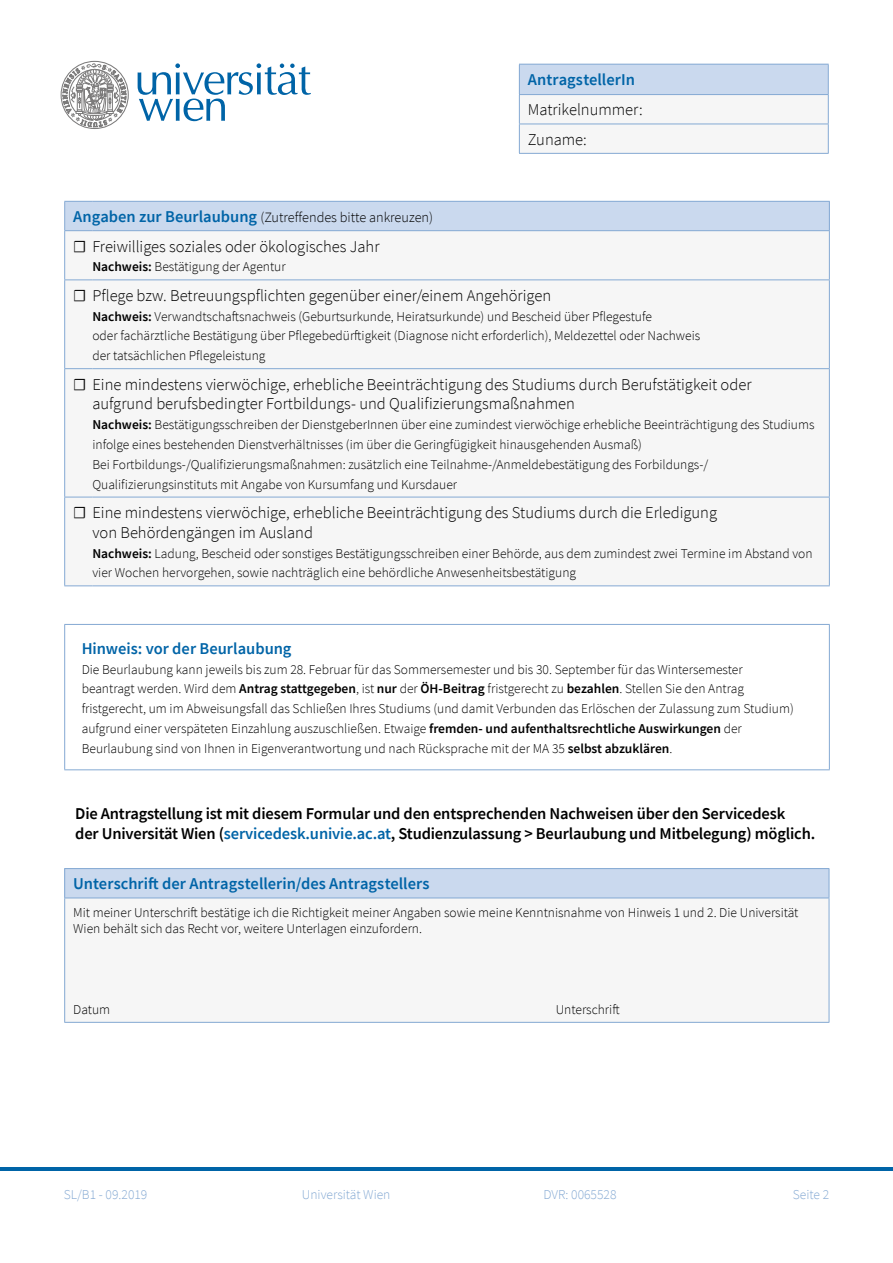
<style>
.page{position:relative;width:893px;height:1263px;background:#fff}
.page>*{position:absolute;margin:0;border:0;box-sizing:border-box;transform-origin:0 0}
.t1{font:300 16.5px/19.8px "Source Sans Pro";color:#000}
.t2{font:600 16.5px/19.8px "Source Sans Pro";letter-spacing:-.01em;color:#000}
.t3{font:600 16.5px "Source Sans Pro";color:#0064a7}
.t4{font:300 14.25px "Source Sans Pro";color:#000}
.t5{font:300 13.5px/19.8px "Source Sans Pro";color:#000}
.t6{font:300 13.5px "Source Sans Pro";color:#84a9d3}
.s1{font-weight:600;font-size:16.5px;color:#0064a7}
.s2{font-weight:600}
.s3{color:#0064a7}
</style>
<div class="page">
<svg style="left:138px;top:63px;width:173px;height:58px"></svg>
<svg style="left:60px;top:60px;width:69px;height:69px"></svg>
<hr style="left:0;top:1167px;width:893px;height:4px;background:#0064a7">
<hr style="left:519px;top:64px;width:310px;height:1px;background:#84a9d3">
<svg style="left:519px;top:65px;width:310px;height:88px"></svg>
<hr style="left:519px;top:153px;width:310px;height:1px;background:#84a9d3">
<div style="left:65px;top:868px;width:764px;height:30px;background:#cad9ee"></div>
<div style="left:65px;top:898px;width:764px;height:124px;background:#f6f6f6"></div>
<hr style="left:64px;top:868px;width:765px;height:1px;background:#84a9d3">
<svg style="left:64px;top:869px;width:1px;height:28px"></svg>
<svg style="left:829px;top:869px;width:1px;height:28px"></svg>
<hr style="left:64px;top:897px;width:765px;height:1px;background:#84a9d3">
<hr style="left:64px;top:898px;width:1px;height:124px;background:#84a9d3">
<hr style="left:829px;top:898px;width:1px;height:124px;background:#84a9d3">
<hr style="left:64px;top:1022px;width:765px;height:1px;background:#84a9d3">
<div style="left:65px;top:201px;width:764px;height:30px;background:#cad9ee"></div>
<div style="left:65px;top:231px;width:764px;height:354px;background:#f6f6f6"></div>
<hr style="left:92px;top:201px;width:738px;height:1px;background:#84a9d3">
<svg style="left:829px;top:202px;width:1px;height:28px"></svg>
<svg style="left:64px;top:201px;width:28px;height:30px"></svg>
<hr style="left:64px;top:231px;width:1px;height:48px;background:#84a9d3">
<hr style="left:92px;top:230px;width:738px;height:1px;background:#84a9d3">
<hr style="left:829px;top:231px;width:1px;height:48px;background:#84a9d3">
<svg style="left:64px;top:279px;width:28px;height:1px"></svg>
<hr style="left:64px;top:280px;width:1px;height:88px;background:#84a9d3">
<hr style="left:92px;top:279px;width:738px;height:1px;background:#84a9d3">
<hr style="left:829px;top:280px;width:1px;height:88px;background:#84a9d3">
<svg style="left:64px;top:368px;width:28px;height:1px"></svg>
<hr style="left:64px;top:369px;width:1px;height:128px;background:#84a9d3">
<hr style="left:92px;top:368px;width:738px;height:1px;background:#84a9d3">
<hr style="left:829px;top:369px;width:1px;height:128px;background:#84a9d3">
<svg style="left:65px;top:497px;width:27px;height:1px"></svg>
<hr style="left:64px;top:497px;width:1px;height:88px;background:#84a9d3">
<hr style="left:92px;top:497px;width:738px;height:1px;background:#84a9d3">
<hr style="left:829px;top:497px;width:1px;height:88px;background:#84a9d3">
<svg style="left:64px;top:585px;width:28px;height:1px"></svg>
<hr style="left:92px;top:585px;width:738px;height:1px;background:#84a9d3">
<hr style="left:64px;top:624px;width:766px;height:1px;background:#84a9d3">
<hr style="left:64px;top:625px;width:1px;height:144px;background:#84a9d3">
<hr style="left:829px;top:625px;width:1px;height:144px;background:#84a9d3">
<hr style="left:64px;top:769px;width:766px;height:1px;background:#84a9d3">
<p class="t3" style="left:528px;top:69px;width:109px">AntragstellerIn</p>
<p class="t1" style="left:528px;top:95px;width:116px;line-height:29.4px">Matrikelnummer:<br>Zuname:</p>
<p class="t4" style="left:73px;top:209px;width:361px"><span class="s1">Angaben zur Beurlaubung</span> (Zutreffendes bitte ankreuzen)</p>
<p class="t1" style="left:73px;top:236px;width:308px">☐ Freiwilliges soziales oder ökologisches Jahr</p>
<p class="t5" style="left:92px;top:257px;width:195px"><span class="s2">Nachweis:</span> Bestätigung der Agentur</p>
<p class="t1" style="left:73px;top:285px;width:479px">☐ Pflege bzw. Betreuungspflichten gegenüber einer/einem Angehörigen</p>
<p class="t5" style="left:92px;top:306px;width:609px"><span class="s2">Nachweis:</span> Verwandtschaftsnachweis (Geburtsurkunde, Heiratsurkunde) und Bescheid über Pflegestufe<br>oder fachärztliche Bestätigung über Pflegebedürftigkeit (Diagnose nicht erforderlich), Meldezettel oder Nachweis der tatsächlichen Pflegeleistung</p>
<p class="t1" style="left:92px;top:374px;width:661px;text-indent:-19px">☐ Eine mindestens vierwöchige, erhebliche Beeinträchtigung des Studiums durch Berufstätigkeit oder aufgrund berufsbedingter Fortbildungs- und Qualifizierungsmaßnahmen</p>
<p class="t5" style="left:92px;top:415px;width:724px"><span class="s2">Nachweis:</span> Bestätigungsschreiben der DienstgeberInnen über eine zumindest vierwöchige erhebliche Beeinträchtigung des Studiums infolge eines bestehenden Dienstverhältnisses (im über die Geringfügigkeit hinausgehenden Ausmaß)<br>Bei Fortbildungs-/Qualifizierungsmaßnahmen: zusätzlich eine Teilnahme-/Anmeldebestätigung des Forbildungs-/ Qualifizierungsinstituts mit Angabe von Kursumfang und Kursdauer</p>
<p class="t1" style="left:92px;top:503px;width:626px;text-indent:-19px">☐ Eine mindestens vierwöchige, erhebliche Beeinträchtigung des Studiums durch die Erledigung von Behördengängen im Ausland</p>
<p class="t5" style="left:92px;top:543px;width:722px"><span class="s2">Nachweis:</span> Ladung, Bescheid oder sonstiges Bestätigungsschreiben einer Behörde, aus dem zumindest zwei Termine im Abstand von vier Wochen hervorgehen, sowie nachträglich eine behördliche Anwesenheitsbestätigung</p>
<p class="t3" style="left:82px;top:637px;width:211px">Hinweis: vor der Beurlaubung</p>
<p class="t5" style="left:82px;top:659px;width:714px">Die Beurlaubung kann jeweils bis zum 28. Februar für das Sommersemester und bis 30. September für das Wintersemester beantragt werden. Wird dem <span class="s2">Antrag stattgegeben</span>, ist <span class="s2">nur</span> der <span class="s2">ÖH-Beitrag</span> fristgerecht zu <span class="s2">bezahlen</span>. Stellen Sie den Antrag fristgerecht, um im Abweisungsfall das Schließen Ihres Studiums (und damit Verbunden das Erlöschen der Zulassung zum Studium) aufgrund einer verspäteten Einzahlung auszuschließen. Etwaige <span class="s2">fremden- und aufenthaltsrechtliche Auswirkungen</span> der Beurlaubung sind von Ihnen in Eigenverantwortung und nach Rücksprache mit der MA 35 <span class="s2">selbst abzuklären</span>.</p>
<p class="t2" style="left:75px;top:803px;width:741px">Die Antragstellung ist mit diesem Formular und den entsprechenden Nachweisen über den Servicedesk<br>der Universität Wien (<span class="s3">servicedesk.univie.ac.at</span>, Studienzulassung &gt; Beurlaubung und Mitbelegung) möglich.</p>
<p class="t3" style="left:73px;top:873px;width:358px">Unterschrift der Antragstellerin/des Antragstellers</p>
<p class="t5" style="left:73px;top:904px;width:727px;line-height:16.2px">Mit meiner Unterschrift bestätige ich die Richtigkeit meiner Angaben sowie meine Kenntnisnahme von Hinweis 1 und 2. Die Universität<br>Wien behält sich das Recht vor, weitere Unterlagen einzufordern.</p>
<p class="t5" style="left:73px;top:999px;width:38px">Datum</p>
<p class="t5" style="left:556px;top:999px;width:65px">Unterschrift</p>
<p class="t6" style="left:64px;top:1186px;width:85px">SL/B1 - 09.2019</p>
<p class="t6" style="left:302px;top:1186px;width:90px">Universität Wien</p>
<p class="t6" style="left:544px;top:1186px;width:74px">DVR: 0065528</p>
<p class="t6" style="left:793px;top:1186px;width:38px">Seite 2</p>
</div>
